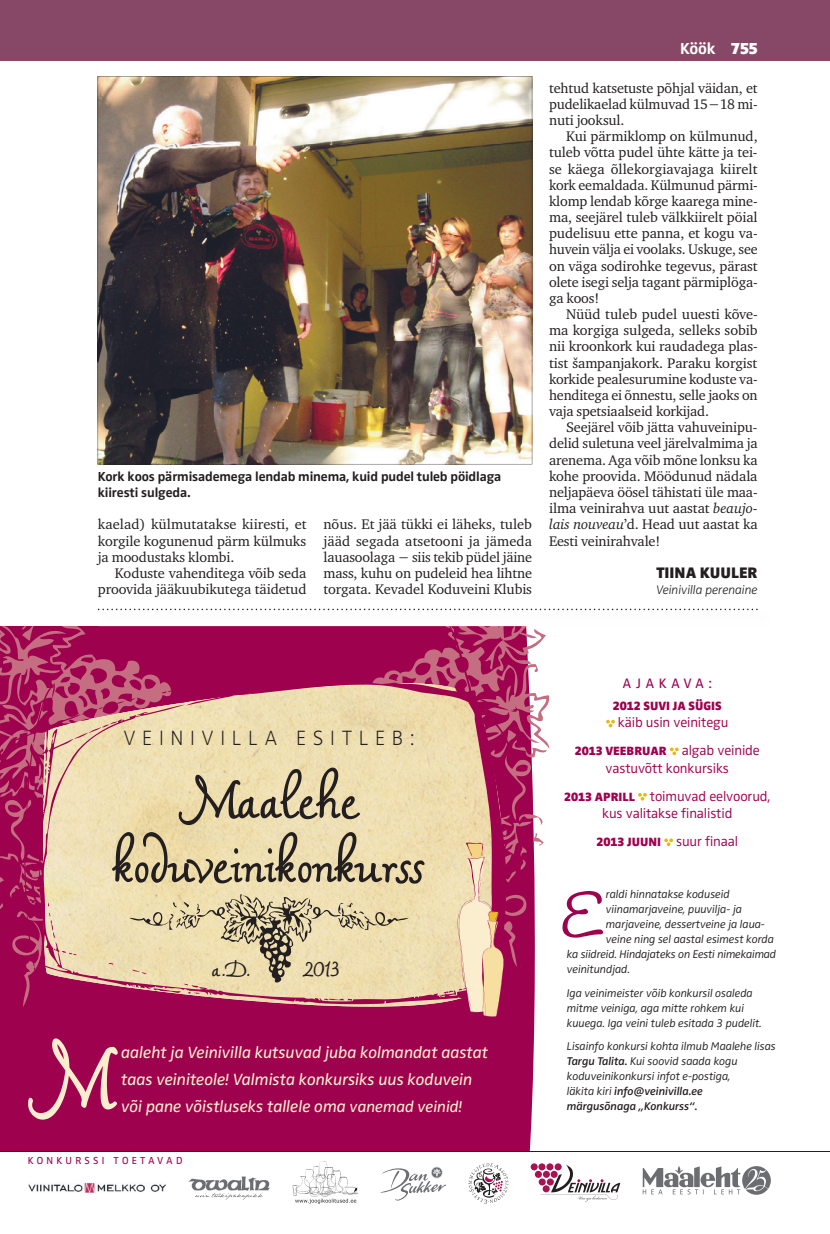
<style>
.page{position:relative;width:830px;height:1234px;background:#fff}
.page>*{position:absolute;margin:0;border:0;box-sizing:border-box;transform-origin:0 0}
.t1{font:86.4px "Mama Script";color:#faeecf;scale:.9 1}
.t2{font:53.55px "Mama Script";color:#231f20}
.t3{font:300 expanded 21.3px "Zwo Pro";letter-spacing:.31em;color:#231f20}
.t4{font:20.55px "Mama Script";color:#231f20}
.t5{font:italic 16.8px/27px "Zwo Pro";letter-spacing:-.01em;color:#faeecf}
.t6{font:700 16.5px "Zwo Pro";color:#fff}
.t7{font:900 15.75px "Zwo Pro";color:#231f20}
.t8{font:14.25px/16.2px "Charter ITC";letter-spacing:-.01em;color:#231f20;text-align:justify}
.t9{font:300 14.1px/27.8px "Zwo Pro";letter-spacing:-.01em;color:#9e014e;text-align:center}
.t10{font:14.1px "Zwo Pro";letter-spacing:.31em;color:#9e014e}
.t11{font:700 13.5px/16.2px "Zwo Pro";letter-spacing:-.01em;color:#231f20}
.t12{font:italic 300 12.75px "Zwo Pro";letter-spacing:-.01em;color:#231f20}
.t13{font:900 12.45px "Zwo Pro";color:#9e014e}
.t14{font:italic 300 11.55px/15px "Zwo Pro";letter-spacing:-.01em;color:#231f20}
.t15{font:10.5px "Zwo Pro";letter-spacing:.31em;color:#9e014e}
.s1{font-weight:900}
.s2{font-style:italic}
.s3{font-size:16.2px}
.s4{font-weight:300;font-size:14.1px}
.s5{font-weight:900;font-size:12.45px}
.s6{font-weight:600}
</style>
<div class="page">
<div style="left:0;top:0;width:829px;height:60px;background:#874766"></div>
<div style="left:0;top:966px;width:535px;height:184px;background:#9e014e"></div>
<svg style="left:606px;top:719px;width:8px;height:8px"></svg>
<svg style="left:670px;top:747px;width:8px;height:8px"></svg>
<svg style="left:638px;top:793px;width:8px;height:7px"></svg>
<svg style="left:664px;top:838px;width:8px;height:7px"></svg>
<svg style="left:517px;top:627px;width:33px;height:339px"></svg>
<svg style="left:0;top:626px;width:12px;height:380px;background:#a41356"></svg>
<svg style="left:41px;top:655px;width:483px;height:382px;background:#a10a52"></svg>
<svg style="left:12px;top:626px;width:505px;height:405px;background:#cf898b"></svg>
<svg style="left:129px;top:894px;width:279px;height:91px;background:#d8caa1"></svg>
<svg style="left:452px;top:841px;width:55px;height:175px;background:#dda69a"></svg>
<hr style="left:0;top:1150px;width:829px;height:1px;background:#231f20">
<svg style="left:380px;top:1166px;width:66px;height:34px"></svg>
<svg style="left:292px;top:1161px;width:66px;height:42px"></svg>
<img style="left:28px;top:1183px;width:137px;height:9px">
<svg style="left:188px;top:1176px;width:82px;height:23px"></svg>
<svg style="left:468px;top:1163px;width:40px;height:40px"></svg>
<svg style="left:530px;top:1162px;width:7px;height:8px"></svg>
<svg style="left:534px;top:1170px;width:7px;height:7px"></svg>
<svg style="left:540px;top:1163px;width:80px;height:38px"></svg>
<svg style="left:642px;top:1166px;width:128px;height:28px"></svg>
<img style="left:98px;top:76px;width:434px;height:388px">
<img style="left:99px;top:608px;width:659px;height:19px">
<img style="left:445px;top:626px;width:81px;height:1px">
<svg style="left:98px;top:608px;width:659px;height:2px"></svg>
<p class="t11" style="left:98px;top:468px;width:405px">Kork koos pärmisademega lendab minema, kuid pudel tuleb pöidlaga kiiresti sulgeda.</p>
<p class="t8" style="left:98px;top:516px;width:210px">kaelad) külmutatakse kiiresti, et korgile kogunenud pärm külmuks ja moodustaks klombi.</p>
<p class="t8" style="left:98px;top:564px;width:210px;text-align:right">Koduste vahenditega võib seda proovida jääkuubikutega täidetud</p>
<p class="t8" style="left:323px;top:516px;width:210px">nõus. Et jää tükki ei läheks, tuleb jääd segada atsetooni ja jämeda lauasoolaga − siis tekib püdel jäine mass, kuhu on pudeleid hea lihtne torgata. Kevadel Koduveini Klubis</p>
<p class="t6" style="left:680px;top:39px;width:79px">Köök <span class="s1">755</span></p>
<p class="t8" style="left:549px;top:80px;width:210px">tehtud katsetuste põhjal väidan, et pudelikaelad külmuvad 15−18 mi&shy;nuti jooksul.</p>
<p class="t8" style="left:549px;top:128px;width:210px;text-indent:17px">Kui pärmiklomp on külmunud, tuleb võtta pudel ühte kätte ja tei&shy;se käega õllekorgiavajaga kiirelt kork eemaldada. Külmunud pärmi&shy;klomp lendab kõrge kaarega mine&shy;ma, seejärel tuleb välkkiirelt pöial pudelisuu ette panna, et kogu va&shy;huvein välja ei voolaks. Uskuge, see on väga sodirohke tegevus, pärast olete isegi selja tagant pärmiplöga&shy;ga koos!</p>
<p class="t8" style="left:549px;top:306px;width:210px;text-indent:17px">Nüüd tuleb pudel uuesti kõve&shy;ma korgiga sulgeda, selleks sobib nii kroonkork kui raudadega plas&shy;tist šampanjakork. Paraku korgist korkide pealesurumine koduste va&shy;henditega ei õnnestu, selle jaoks on vaja spetsiaalseid korkijad.</p>
<p class="t8" style="left:549px;top:419px;width:210px;text-indent:17px">Seejärel võib jätta vahuveinipu&shy;delid suletuna veel järelvalmima ja arenema. Aga võib mõne lonksu ka kohe proovida. Möödunud nädala neljapäeva öösel tähistati üle maa&shy;ilma veinirahva uut aastat <span class="s2">beaujo&shy;lais nouveau</span>’d. Head uut aastat ka Eesti veinirahvale!</p>
<p class="t7" style="left:656px;top:563px;width:103px">TIINA KUULER</p>
<p class="t12" style="left:655px;top:582px;width:103px">Veinivilla perenaine</p>
<h3 class="t3" style="left:123px;top:726px;width:292px">VEINIVILLA ESITLEB:</h3>
<h2 class="t2" style="left:179px;top:767px;width:181px">Maalehe</h2>
<h2 class="t2" style="left:113px;top:831px;width:312px">koduveinikonkurss</h2>
<h3 class="t4" style="left:212px;top:956px;width:39px">a.D.</h3>
<h3 class="t4" style="left:302px;top:956px;width:38px">2013</h3>
<h1 class="t1" style="left:28px;top:1026px;width:100px">M</h1>
<p class="t5" style="left:121px;top:1038px;width:368px">aaleht ja Veinivilla kutsuvad juba kolmandat aastat taas veiniteole! Valmista konkursiks uus koduvein</p>
<p class="t5" style="left:121px;top:1092px;width:342px">või pane võistluseks tallele oma <span class="s3">vanemad veinid!</span></p>
<p class="t15" style="left:28px;top:1154px;width:156px">KONKURSSI TOETAVAD</p>
<p class="t10" style="left:622px;top:674px;width:91px">AJAKAVA:</p>
<p class="t13" style="left:612px;top:698px;width:110px">2012 SUVI JA SÜGIS</p>
<p class="t9" style="left:617px;top:709px;width:112px">käib usin veinitegu</p>
<p class="t13" style="left:574px;top:743px;width:186px">2013 VEEBRUAR <span class="s4">algab veinide</span></p>
<p class="t9" style="left:564px;top:754px;width:208px">vastuvõtt konkursiks<br><span class="s5">2013 APRILL</span> toimuvad eelvoorud,</p>
<p class="t9" style="left:601px;top:799px;width:132px">kus valitakse finalistid</p>
<p class="t9" style="left:596px;top:827px;width:143px"><span class="s5">2013 JUUNI</span> suur finaal</p>
<p class="t14" style="left:605px;top:886px;width:125px">raldi hinnatakse koduseid</p>
<p class="t14" style="left:605px;top:901px;width:138px">viinamarjaveine, puuvilja- ja</p>
<p class="t14" style="left:605px;top:916px;width:161px">marjaveine, dessertveine ja laua-</p>
<p class="t14" style="left:605px;top:931px;width:170px">veine ning sel aastal esimest korda</p>
<p class="t14" style="left:566px;top:946px;width:211px">ka siidreid. Hindajateks on Eesti nimekaimad</p>
<p class="t14" style="left:566px;top:961px;width:65px">veinitundjad.</p>
<p class="t14" style="left:566px;top:985px;width:196px">Iga veinimeister võib konkursil osaleda mitme veiniga, aga mitte rohkem kui kuuega. Iga veini tuleb esitada 3 pudelit.</p>
<p class="t14" style="left:566px;top:1038px;width:210px">Lisainfo konkursi kohta ilmub Maalehe lisas <span class="s6">Targu Talita.</span> Kui soovid saada kogu koduveinikonkursi infot e-postiga,<br>läkita kiri <span class="s6">info@veinivilla.ee<br>märgusõnaga „Konkurss“.</span></p>
</div>
